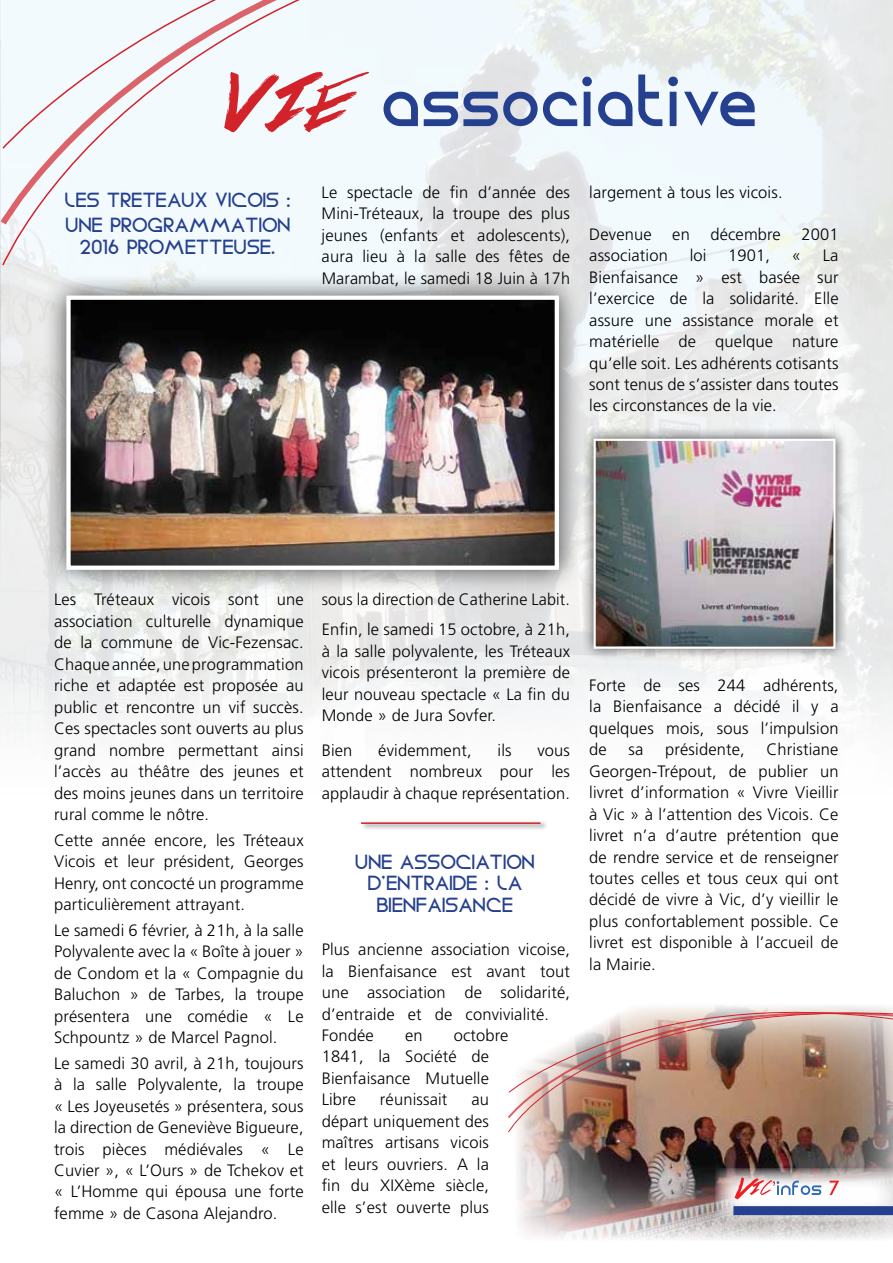
<style>
.page{position:relative;width:893px;height:1263px;background:#fff}
.page>*{position:absolute;margin:0;border:0;box-sizing:border-box;transform-origin:0 0}
.t1{font:54px "Circo";color:#25408f}
.t2{font:300 16.5px/21.5px "Frutiger";letter-spacing:.01em;color:#000;text-align:justify}
.t3{font:15px/21.5px "Circo";letter-spacing:-.01em;color:#25408f}
.s1{font-family:"Colors Of Autumn";font-style:italic;font-size:85.8px;color:#d2232a}
.s2{font-family:"Colors Of Autumn";font-size:85.8px;color:#d2232a}
</style>
<div class="page">
<img style="left:0;top:267px;width:893px;height:462px">
<img style="left:517px;top:1132px;width:376px;height:108px">
<svg style="left:1px;top:0;width:892px;height:267px"></svg>
<svg style="left:2px;top:0;width:891px;height:150px"></svg>
<svg style="left:715px;top:1168px;width:178px;height:53px"></svg>
<div style="left:733px;top:1206px;width:160px;height:9px;background:#25408f"></div>
<svg style="left:830px;top:1180px;width:9px;height:15px"></svg>
<svg style="left:735px;top:1177px;width:86px;height:22px"></svg>
<img style="left:508px;top:1120px;width:385px;height:12px">
<img style="left:508px;top:1005px;width:385px;height:115px">
<div style="left:582px;top:427px;width:265px;height:234px;background:#000;opacity:.7"></div>
<img style="left:597px;top:442px;width:235px;height:204px">
<div style="left:594px;top:439px;width:241px;height:210px;border:2px solid #fff"></div>
<div style="left:361px;top:820px;width:188px;height:10px;background:#000;opacity:.75"></div>
<hr style="left:361px;top:822px;width:179px;height:2px;background:#d2232a">
<div style="left:43px;top:272px;width:540px;height:322px;background:#000;opacity:.7"></div>
<img style="left:71px;top:301px;width:483px;height:264px">
<div style="left:66px;top:296px;width:493px;height:274px;border:4px solid #fff"></div>
<img style="left:0;top:0;width:1px;height:649px">
<h1 class="t1" style="left:229px;top:76px;width:533px"><span class="s1">v</span><span class="s2">ie</span> associative</h1>
<p class="t3" style="left:66px;top:188px;width:228px;line-height:25.7px">LES TRETEAUX VICOIS :<br>UNE PROGRAMMATION</p>
<p class="t3" style="left:81px;top:238px;width:198px">2016 PROMETTEUSE.</p>
<p class="t2" style="left:322px;top:182px;width:250px">Le spectacle de fin d’année des Mini-Tréteaux, la troupe des plus jeunes (enfants et adolescents), aura lieu à la salle des fêtes de Marambat, le samedi 18 Juin à 17h</p>
<p class="t2" style="left:589px;top:182px;width:195px">largement à tous les vicois.</p>
<p class="t2" style="left:589px;top:224px;width:251px">Devenue en décembre 2001 association</p>
<p class="t2" style="left:690px;top:245px;width:18px">loi</p>
<p class="t2" style="left:728px;top:245px;width:43px">1901,</p>
<p class="t2" style="left:792px;top:245px;width:11px">«</p>
<p class="t2" style="left:589px;top:245px;width:251px;text-indent:233px">La Bienfaisance » est basée sur l’exercice de la solidarité. Elle assure une assistance morale et matérielle de quelque nature qu’elle soit. Les adhérents cotisants sont tenus de s’assister dans toutes les circonstances de la vie.</p>
<p class="t2" style="left:54px;top:589px;width:251px">Les Tréteaux vicois sont une association culturelle dynamique de la commune de Vic-Fezensac.<br>Chaque année, une programmation riche et adaptée est proposée au public et rencontre un vif succès.<br>Ces spectacles sont ouverts au plus grand nombre permettant ainsi l’accès au théâtre des jeunes et des moins jeunes dans un territoire rural comme le nôtre.</p>
<p class="t2" style="left:54px;top:829px;width:251px">Cette année encore, les Tréteaux Vicois et leur président, Georges Henry, ont concocté un programme particulièrement attrayant.</p>
<p class="t2" style="left:54px;top:919px;width:251px">Le samedi 6 février, à 21h, à la salle Polyvalente avec la « Boîte à jouer » de Condom et la « Compagnie du Baluchon » de Tarbes, la troupe présentera une comédie « Le Schpountz » de Marcel Pagnol.</p>
<p class="t2" style="left:54px;top:1052px;width:251px">Le samedi 30 avril, à 21h, toujours à la salle Polyvalente, la troupe « Les Joyeusetés » présentera, sous la direction de Geneviève Bigueure, trois pièces médiévales « Le Cuvier », « L’Ours » de Tchekov et « L’Homme qui épousa une forte femme » de Casona Alejandro.</p>
<p class="t2" style="left:322px;top:585px;width:250px;line-height:30px">sous la direction de Catherine Labit.<br>Enfin, le samedi 15 octobre, à 21h,</p>
<p class="t2" style="left:322px;top:641px;width:250px">à la salle polyvalente, les Tréteaux vicois présenteront la première de leur nouveau spectacle « La fin du Monde » de Jura Sovfer.</p>
<p class="t2" style="left:322px;top:739px;width:32px">Bien</p>
<p class="t2" style="left:378px;top:739px;width:95px">évidemment,</p>
<p class="t2" style="left:497px;top:739px;width:16px">ils</p>
<p class="t2" style="left:322px;top:739px;width:250px;text-indent:216px">vous attendent nombreux pour les applaudir à chaque représentation.</p>
<p class="t3" style="left:356px;top:853px;width:181px;text-align:center">UNE ASSOCIATION<br>D’ENTRAIDE : LA<br>BIENFAISANCE</p>
<p class="t2" style="left:322px;top:939px;width:250px;text-align:left">Plus ancienne association vicoise, la Bienfaisance est avant tout une association de solidarité, d’entraide et de convivialité.<br>Fondée</p>
<p class="t2" style="left:322px;top:1025px;width:188px;text-align:left;text-indent:132px">octobre<br>1841, la Société de<br>Bienfaisance Mutuelle<br>Libre</p>
<p class="t2" style="left:405px;top:1025px;width:19px">en</p>
<p class="t2" style="left:380px;top:1089px;width:69px">réunissait</p>
<p class="t2" style="left:322px;top:1089px;width:169px;text-indent:150px">au départ uniquement des maîtres artisans vicois et leurs ouvriers. A la fin du XIXème siècle, elle s’est ouverte plus</p>
<p class="t2" style="left:589px;top:675px;width:251px">Forte de ses 244 adhérents, la Bienfaisance a décidé il y a quelques mois, sous l’impulsion de</p>
<p class="t2" style="left:589px;top:739px;width:251px;text-indent:177px">Christiane Georgen-Trépout, de publier un livret d’information « Vivre Vieillir à Vic » à l’attention des Vicois. Ce livret n’a d’autre prétention que de rendre service et de renseigner toutes celles et tous ceux qui ont décidé de vivre à Vic, d’y vieillir le plus confortablement possible. Ce livret est disponible à l’accueil de la Mairie.</p>
<p class="t2" style="left:629px;top:739px;width:16px">sa</p>
<p class="t2" style="left:665px;top:739px;width:81px">présidente,</p>
</div>
